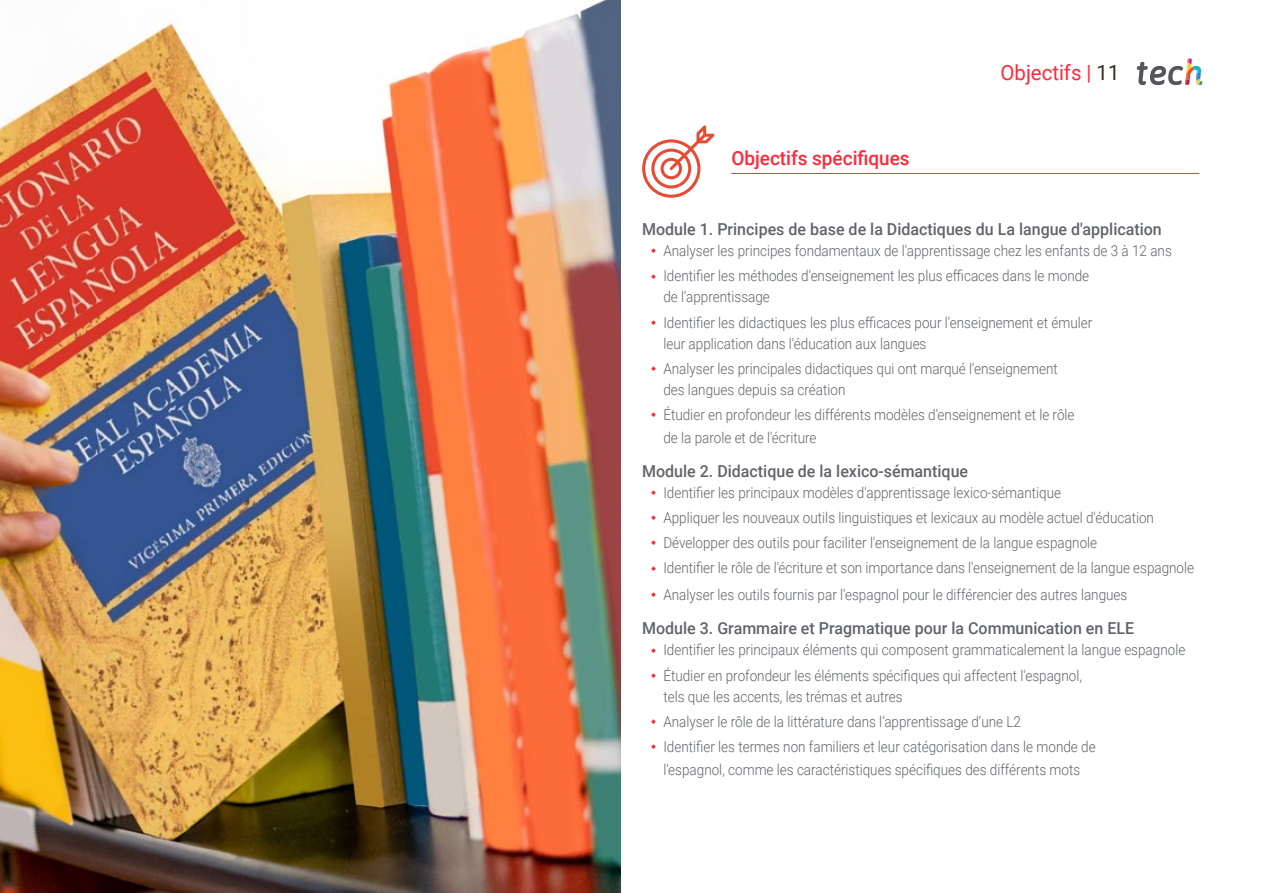
<style>
.page{position:relative;width:1263px;height:893px;background:#fff}
.page>*{position:absolute;margin:0;border:0;box-sizing:border-box;transform-origin:0 0}
.t1{font:21px "Roboto";color:#ff293a}
.t2{font:500 19.5px "Roboto";color:#ff293a}
.t3{font:500 16.5px "Roboto";color:#61646a}
.t4{font:300 15px/25.2px "Roboto";color:#61646a;scale:.9 1}
.s1{color:#312e20}
</style>
<div class="page">
<svg style="left:1137px;top:58px;width:65px;height:28px"></svg>
<img style="left:0;top:0;width:621px;height:893px">
<hr style="left:731px;top:173px;width:468px;height:1px;background:#fc2a3b">
<svg style="left:642px;top:125px;width:72px;height:73px"></svg>
<h2 class="t2" style="left:731px;top:144px;width:180px">Objectifs spécifiques</h2>
<h1 class="t1" style="left:1000px;top:57px;width:120px">Objectifs | <span class="s1">11</span></h1>
<p class="t3" style="left:642px;top:218px;width:521px">Module 1. Principes de base de la Didactiques du La langue d'application</p>
<p class="t4" style="left:663px;top:237px;width:566px">Analyser les principes fondamentaux de l'apprentissage chez les enfants de 3 à 12 ans<br>Identifier les méthodes d'enseignement les plus efficaces dans le monde</p>
<p class="t4" style="left:663px;top:284px;width:478px">de l'apprentissage<br>Identifier les didactiques les plus efficaces pour l'enseignement et émuler</p>
<p class="t4" style="left:663px;top:330px;width:440px">leur application dans l'éducation aux langues<br>Analyser les principales didactiques qui ont marqué l'enseignement</p>
<p class="t4" style="left:663px;top:376px;width:458px">des langues depuis sa création<br>Étudier en profondeur les différents modèles d'enseignement et le rôle</p>
<p class="t4" style="left:663px;top:424px;width:172px">de la parole et de l'écriture</p>
<p class="t3" style="left:642px;top:459px;width:327px">Module 2. Didactique de la lexico-sémantique</p>
<p class="t4" style="left:663px;top:479px;width:591px">Identifier les principaux modèles d'apprentissage lexico-sémantique<br>Appliquer les nouveaux outils linguistiques et lexicaux au modèle actuel d'éducation Développer des outils pour faciliter l'enseignement de la langue espagnole<br>Identifier le rôle de l'écriture et son importance dans l'enseignement de la langue espagnole</p>
<p class="t4" style="left:663px;top:582px;width:517px">Analyser les outils fournis par l'espagnol pour le différencier des autres langues</p>
<p class="t3" style="left:642px;top:617px;width:493px">Module 3. Grammaire et Pragmatique pour la Communication en ELE</p>
<p class="t4" style="left:663px;top:637px;width:581px">Identifier les principaux éléments qui composent grammaticalement la langue espagnole<br>Étudier en profondeur les éléments spécifiques qui affectent l'espagnol,</p>
<p class="t4" style="left:663px;top:683px;width:482px">tels que les accents, les trémas et autres<br>Analyser le rôle de la littérature dans l’apprentissage d’une L2<br>Identifier les termes non familiers et leur catégorisation dans le monde de</p>
<p class="t4" style="left:663px;top:756px;width:465px">l'espagnol, comme les caractéristiques spécifiques des différents mots</p>
</div>
